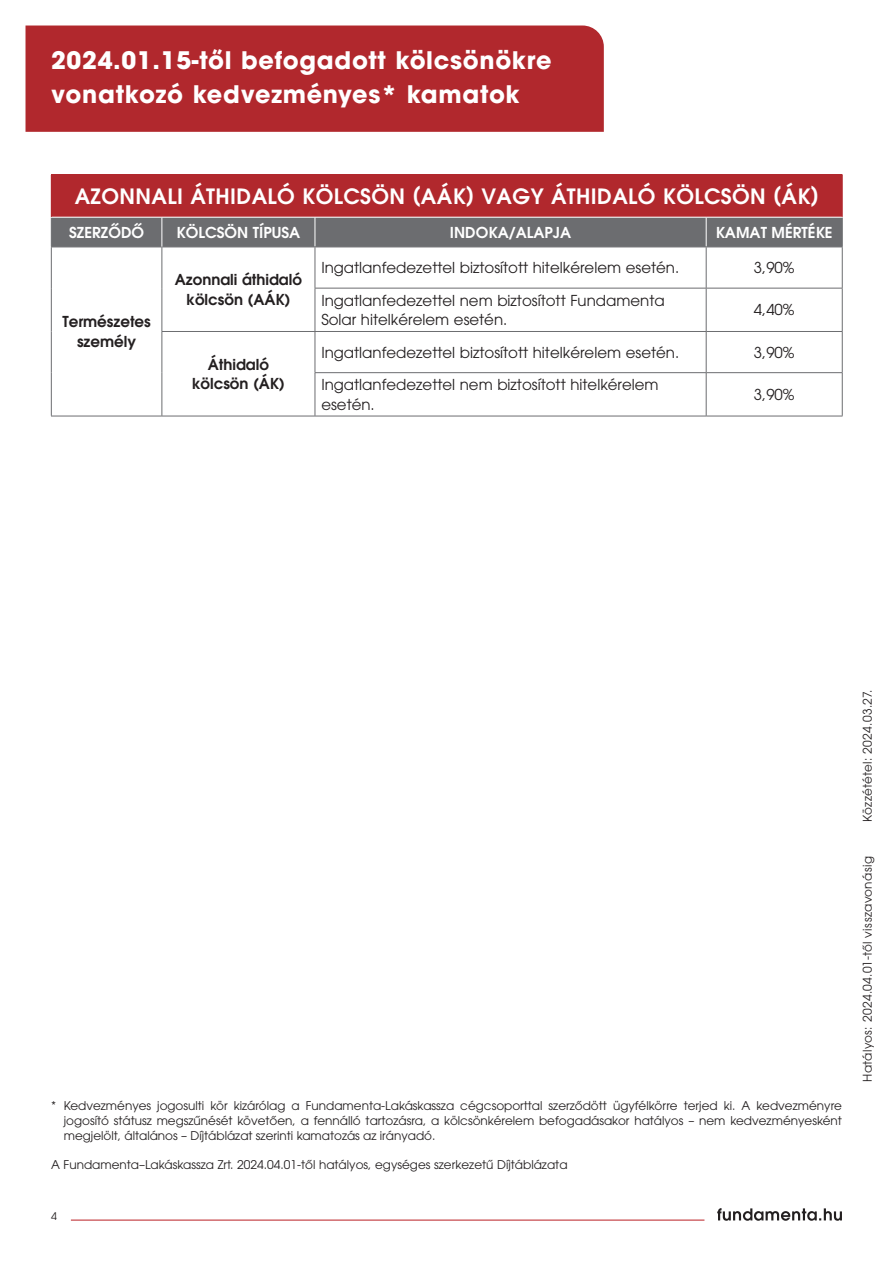
<style>
.page{position:relative;width:893px;height:1263px;background:#fff}
.page>*{position:absolute;margin:0;border:0;box-sizing:border-box;transform-origin:0 0}
.t1{font:700 24px/34.5px "ITC Avant Garde Pro";letter-spacing:.03em;color:#fff}
.táblázat_kenyér{font:600 21px "ITC Avant Garde Pro";letter-spacing:.02em;color:#fff}
.táblázat_kenyér-2{font:15px/19.5px "ITC Avant Garde Pro";color:#231f20}
.táblázat_kenyér-3{font:600 15px/19.5px "ITC Avant Garde Pro";color:#231f20;text-align:center}
.táblázat_kenyér-4{font:600 15px "ITC Avant Garde Pro";color:#fff}
.t2{font:12px/15px "ITC Avant Garde Pro";color:#231f20;text-align:justify}
.t3{font:12px "ITC Avant Garde Pro";letter-spacing:.035em;color:#231f20}
.t4{font:10.5px "ITC Avant Garde Pro";color:#231f20}
</style>
<div class="page">
<svg style="left:717px;top:1208px;width:125px;height:13px"></svg>
<hr style="left:71px;top:1220px;width:633px;height:1px;background:#ba1f24">
<div style="left:51px;top:175px;width:791px;height:42px;background:#b1282d"></div>
<div style="left:52px;top:218px;width:790px;height:29px;background:#6c6d70"></div>
<svg style="left:52px;top:248px;width:790px;height:168px"></svg>
<hr style="left:51px;top:217px;width:1px;height:30px;background:#6c6d70">
<hr style="left:842px;top:217px;width:1px;height:30px;background:#6c6d70">
<hr style="left:51px;top:217px;width:111px;height:1px;background:#fff">
<hr style="left:315px;top:217px;width:1px;height:30px;background:#fff">
<hr style="left:706px;top:217px;width:1px;height:30px;background:#fff">
<hr style="left:51px;top:174px;width:111px;height:1px;background:#b1282d">
<hr style="left:162px;top:174px;width:153px;height:1px;background:#b1282d">
<hr style="left:315px;top:174px;width:391px;height:1px;background:#b1282d">
<hr style="left:706px;top:174px;width:136px;height:1px;background:#b1282d">
<hr style="left:842px;top:175px;width:1px;height:42px;background:#b1282d">
<hr style="left:51px;top:247px;width:111px;height:1px;background:#6c6d70">
<hr style="left:51px;top:247px;width:1px;height:41px;background:#6c6d70">
<hr style="left:162px;top:247px;width:153px;height:1px;background:#6c6d70">
<hr style="left:162px;top:247px;width:1px;height:41px;background:#6c6d70">
<hr style="left:315px;top:247px;width:391px;height:1px;background:#6c6d70">
<hr style="left:315px;top:247px;width:1px;height:41px;background:#6c6d70">
<hr style="left:51px;top:288px;width:1px;height:43px;background:#6c6d70">
<hr style="left:162px;top:288px;width:1px;height:43px;background:#6c6d70">
<hr style="left:315px;top:288px;width:1px;height:43px;background:#6c6d70">
<hr style="left:51px;top:331px;width:1px;height:42px;background:#6c6d70">
<hr style="left:162px;top:332px;width:1px;height:41px;background:#6c6d70">
<hr style="left:315px;top:332px;width:1px;height:40px;background:#6c6d70">
<hr style="left:51px;top:373px;width:1px;height:43px;background:#6c6d70">
<hr style="left:162px;top:373px;width:1px;height:43px;background:#6c6d70">
<hr style="left:315px;top:373px;width:1px;height:43px;background:#6c6d70">
<hr style="left:706px;top:247px;width:136px;height:1px;background:#6c6d70">
<hr style="left:706px;top:247px;width:1px;height:41px;background:#6c6d70">
<hr style="left:842px;top:247px;width:1px;height:41px;background:#6c6d70">
<hr style="left:706px;top:288px;width:136px;height:1px;background:#6c6d70">
<hr style="left:706px;top:288px;width:1px;height:43px;background:#6c6d70">
<hr style="left:842px;top:288px;width:1px;height:43px;background:#6c6d70">
<hr style="left:706px;top:331px;width:136px;height:1px;background:#6c6d70">
<hr style="left:706px;top:332px;width:1px;height:40px;background:#6c6d70">
<hr style="left:842px;top:332px;width:1px;height:40px;background:#6c6d70">
<hr style="left:706px;top:372px;width:136px;height:1px;background:#6c6d70">
<hr style="left:706px;top:373px;width:1px;height:43px;background:#6c6d70">
<hr style="left:842px;top:373px;width:1px;height:43px;background:#6c6d70">
<hr style="left:706px;top:416px;width:136px;height:1px;background:#6c6d70">
<hr style="left:315px;top:288px;width:391px;height:1px;background:#6c6d70">
<hr style="left:162px;top:331px;width:153px;height:1px;background:#6c6d70">
<hr style="left:315px;top:331px;width:391px;height:1px;background:#6c6d70">
<hr style="left:315px;top:372px;width:391px;height:1px;background:#6c6d70">
<hr style="left:51px;top:416px;width:111px;height:1px;background:#6c6d70">
<hr style="left:162px;top:416px;width:153px;height:1px;background:#6c6d70">
<hr style="left:315px;top:416px;width:391px;height:1px;background:#6c6d70">
<hr style="left:162px;top:217px;width:1px;height:30px;background:#fff">
<div style="left:26px;top:26px;width:578px;height:106px;background:#b1282d"></div>
<p class="t1" style="left:51px;top:42px;width:502px">2024.01.15-től befogadott kölcsönökre vonatkozó kedvezményes* kamatok</p>
<p class="táblázat_kenyér" style="left:75px;top:182px;width:746px">AZONNALI ÁTHIDALÓ KÖLCSÖN (AÁK) VAGY ÁTHIDALÓ KÖLCSÖN (ÁK)</p>
<p class="táblázat_kenyér-4" style="left:69px;top:222px;width:76px">SZERZŐDŐ</p>
<p class="táblázat_kenyér-4" style="left:177px;top:222px;width:125px">KÖLCSÖN TÍPUSA</p>
<p class="táblázat_kenyér-4" style="left:450px;top:222px;width:123px">INDOKA/ALAPJA</p>
<p class="táblázat_kenyér-4" style="left:716px;top:222px;width:119px">KAMAT MÉRTÉKE</p>
<p class="táblázat_kenyér-3" style="left:62px;top:312px;width:90px">Természetes személy</p>
<p class="táblázat_kenyér-3" style="left:175px;top:270px;width:129px">Azonnali áthidaló kölcsön (AÁK)</p>
<p class="táblázat_kenyér-3" style="left:192px;top:354px;width:95px">Áthidaló kölcsön (ÁK)</p>
<p class="táblázat_kenyér-2" style="left:321px;top:258px;width:359px">Ingatlanfedezettel biztosított hitelkérelem esetén.</p>
<p class="táblázat_kenyér-2" style="left:754px;top:258px;width:42px">3,90%</p>
<p class="táblázat_kenyér-2" style="left:321px;top:290px;width:345px">Ingatlanfedezettel nem biztosított Fundamenta<br>Solar hitelkérelem esetén.</p>
<p class="táblázat_kenyér-2" style="left:754px;top:300px;width:42px">4,40%</p>
<p class="táblázat_kenyér-2" style="left:321px;top:342px;width:359px">Ingatlanfedezettel biztosított hitelkérelem esetén.</p>
<p class="táblázat_kenyér-2" style="left:754px;top:342px;width:42px">3,90%</p>
<p class="táblázat_kenyér-2" style="left:321px;top:375px;width:339px">Ingatlanfedezettel nem biztosított hitelkérelem esetén.</p>
<p class="táblázat_kenyér-2" style="left:754px;top:384px;width:42px">3,90%</p>
<p class="t2" style="left:64px;top:1098px;width:780px;text-indent:-13px">* Kedvezményes jogosulti kör kizárólag a Fundamenta-Lakáskassza cégcsoporttal szerződött ügyfélkörre terjed ki. A kedvezményre jogosító státusz megszűnését követően, a fennálló tartozásra, a kölcsönkérelem befogadásakor hatályos – nem kedvezményesként megjelölt, általános – Díjtáblázat szerinti kamatozás az irányadó.</p>
<p class="t2" style="left:51px;top:1157px;width:518px">A Fundamenta–Lakáskassza Zrt. 2024.04.01-től hatályos, egységes szerkezetű Díjtáblázata</p>
<p class="t4" style="left:51px;top:1210px;width:7px">4</p>
<p class="t2" style="left:860px;top:822px;width:134px;rotate:-90deg">Közzététel: 2024.03.27.</p>
<p class="t3" style="left:860px;top:1082px;width:227px;rotate:-90deg">Hatályos: 2024.04.01-től visszavonásig</p>
</div>
